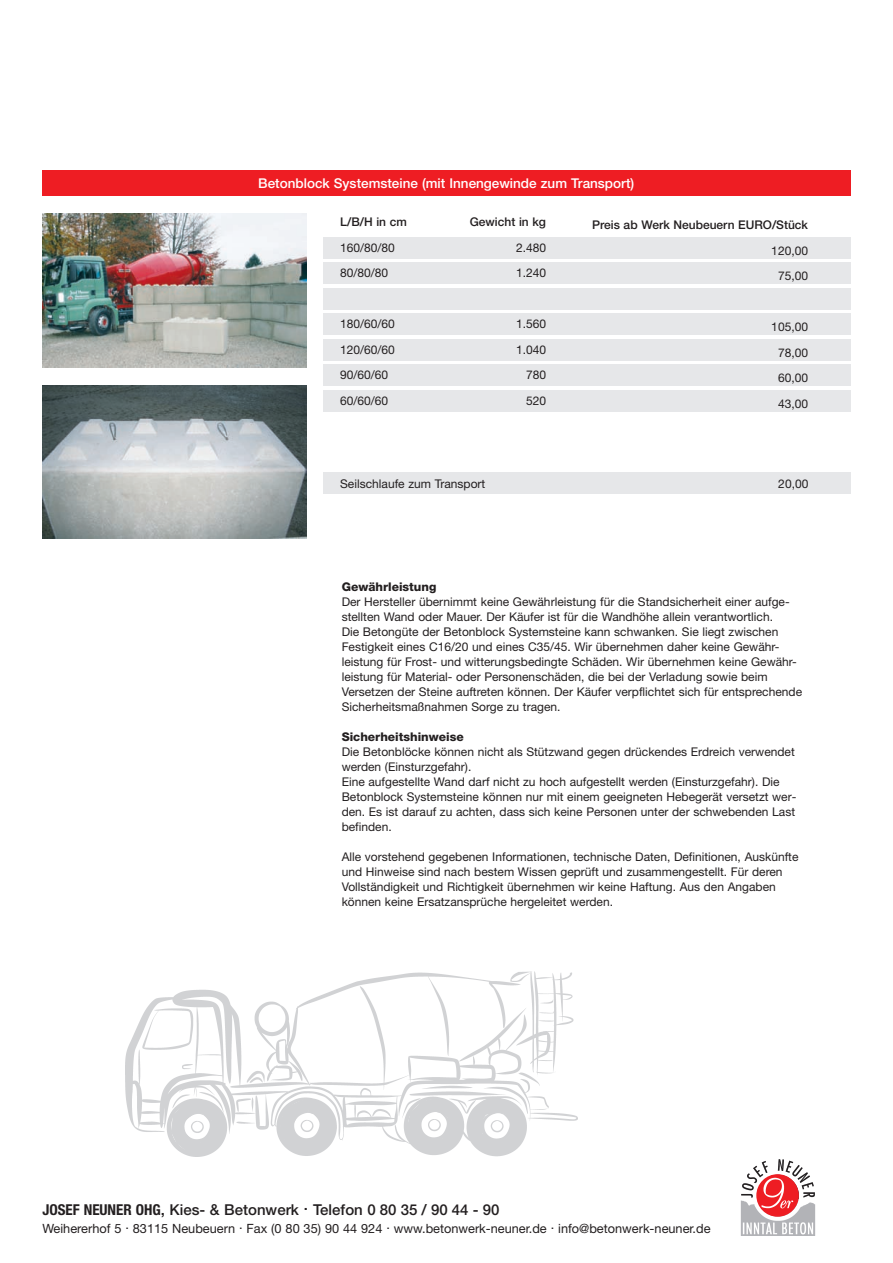
<style>
.page{position:relative;width:893px;height:1263px;background:#fff}
.page>*{position:absolute;margin:0;border:0;box-sizing:border-box;transform-origin:0 0}
.t1{font:500 15px "Helvetica Neue";color:#231f20}
.t2{font:500 13.5px "Helvetica Neue";color:#fff}
.t3{font:12.75px "Helvetica Neue";color:#231f20}
.t4{font:12px/15px "Helvetica Neue";color:#231f20}
.t5{font:500 12px "Helvetica Neue";color:#231f20}
.t6{font:800 12px "Helvetica Neue";color:#231f20}
.s1{font-weight:700;font-stretch:condensed}
</style>
<div class="page">
<img style="left:126px;top:971px;width:452px;height:186px">
<svg style="left:171px;top:1099px;width:54px;height:56px"></svg>
<svg style="left:280px;top:1099px;width:56px;height:54px"></svg>
<svg style="left:407px;top:1099px;width:56px;height:55px"></svg>
<svg style="left:470px;top:1099px;width:54px;height:55px"></svg>
<div style="left:43px;top:170px;width:807px;height:26px;background:#ee1d23"></div>
<img style="left:43px;top:214px;width:263px;height:153px">
<img style="left:43px;top:385px;width:263px;height:153px">
<div style="left:323px;top:237px;width:527px;height:21px;background:#e6e7e9"></div>
<div style="left:323px;top:263px;width:527px;height:21px;background:#e6e7e9"></div>
<div style="left:323px;top:288px;width:527px;height:21px;background:#e6e7e9"></div>
<div style="left:323px;top:314px;width:527px;height:21px;background:#e6e7e9"></div>
<div style="left:323px;top:339px;width:527px;height:21px;background:#e6e7e9"></div>
<div style="left:323px;top:365px;width:527px;height:21px;background:#e6e7e9"></div>
<div style="left:323px;top:390px;width:527px;height:21px;background:#e6e7e9"></div>
<div style="left:323px;top:473px;width:527px;height:21px;background:#e6e7e9"></div>
<img style="left:740px;top:1200px;width:76px;height:35px">
<img style="left:741px;top:1159px;width:74px;height:39px">
<svg style="left:756px;top:1174px;width:43px;height:43px"></svg>
<p class="t2" style="left:258px;top:178px;width:377px">Betonblock Systemsteine (mit Innengewinde zum Transport)</p>
<p class="t5" style="left:340px;top:218px;width:68px">L/B/H in cm</p>
<p class="t4" style="left:340px;top:236px;width:56px;line-height:25.5px">160/80/80<br>80/80/80</p>
<p class="t5" style="left:470px;top:218px;width:78px">Gewicht in kg</p>
<p class="t4" style="left:516px;top:236px;width:32px;line-height:25.5px">2.480<br>1.240</p>
<p class="t5" style="left:592px;top:220px;width:217px">Preis ab Werk Neubeuern EURO/Stück</p>
<p class="t4" style="left:771px;top:239px;width:38px;line-height:25.5px;text-align:center">120,00<br>75,00</p>
<p class="t4" style="left:340px;top:312px;width:56px;line-height:25.5px">180/60/60<br>120/60/60<br>90/60/60<br>60/60/60</p>
<p class="t4" style="left:516px;top:312px;width:32px;line-height:25.5px;text-align:right">1.560<br>1.040<br>780<br>520</p>
<p class="t4" style="left:771px;top:315px;width:38px;line-height:25.5px;text-align:center">105,00<br>78,00<br>60,00<br>43,00</p>
<p class="t4" style="left:340px;top:477px;width:147px">Seilschlaufe zum Transport</p>
<p class="t4" style="left:778px;top:477px;width:32px">20,00</p>
<p class="t6" style="left:342px;top:583px;width:96px">Gewährleistung</p>
<p class="t4" style="left:342px;top:596px;width:462px">Der Hersteller übernimmt keine Gewährleistung für die Standsicherheit einer aufge&shy;stellten Wand oder Mauer. Der Käufer ist für die Wandhöhe allein verantwortlich.<br>Die Betongüte der Betonblock Systemsteine kann schwanken. Sie liegt zwischen Festigkeit eines C16/20 und eines C35/45. Wir übernehmen daher keine Gewähr&shy;leistung für Frost- und witterungsbedingte Schäden. Wir übernehmen keine Gewähr&shy;leistung für Material- oder Personenschäden, die bei der Verladung sowie beim Versetzen der Steine auftreten können. Der Käufer verpflichtet sich für entsprechende Sicherheitsmaßnahmen Sorge zu tragen.</p>
<p class="t6" style="left:342px;top:733px;width:123px">Sicherheitshinweise</p>
<p class="t4" style="left:342px;top:746px;width:456px">Die Betonblöcke können nicht als Stützwand gegen drückendes Erdreich verwendet werden (Einsturzgefahr).<br>Eine aufgestellte Wand darf nicht zu hoch aufgestellt werden (Einsturzgefahr). Die Betonblock Systemsteine können nur mit einem geeigneten Hebegerät versetzt wer&shy;den. Es ist darauf zu achten, dass sich keine Personen unter der schwebenden Last befinden.</p>
<p class="t4" style="left:342px;top:851px;width:458px">Alle vorstehend gegebenen Informationen, technische Daten, Definitionen, Auskünfte und Hinweise sind nach bestem Wissen geprüft und zusammengestellt. Für deren Vollständigkeit und Richtigkeit übernehmen wir keine Haftung. Aus den Angaben können keine Ersatzansprüche hergeleitet werden.</p>
<p class="t1" style="left:43px;top:1204px;width:458px"><span class="s1">JOSEF NEUNER OHG</span>, Kies- &amp; Betonwerk . Telefon 0 80 35 / 90 44 - 90</p>
<p class="t3" style="left:43px;top:1224px;width:669px">Weihererhof 5 . 83115 Neubeuern . Fax (0 80 35) 90 44 924 . www.betonwerk-neuner.de . info@betonwerk-neuner.de</p>
</div>
